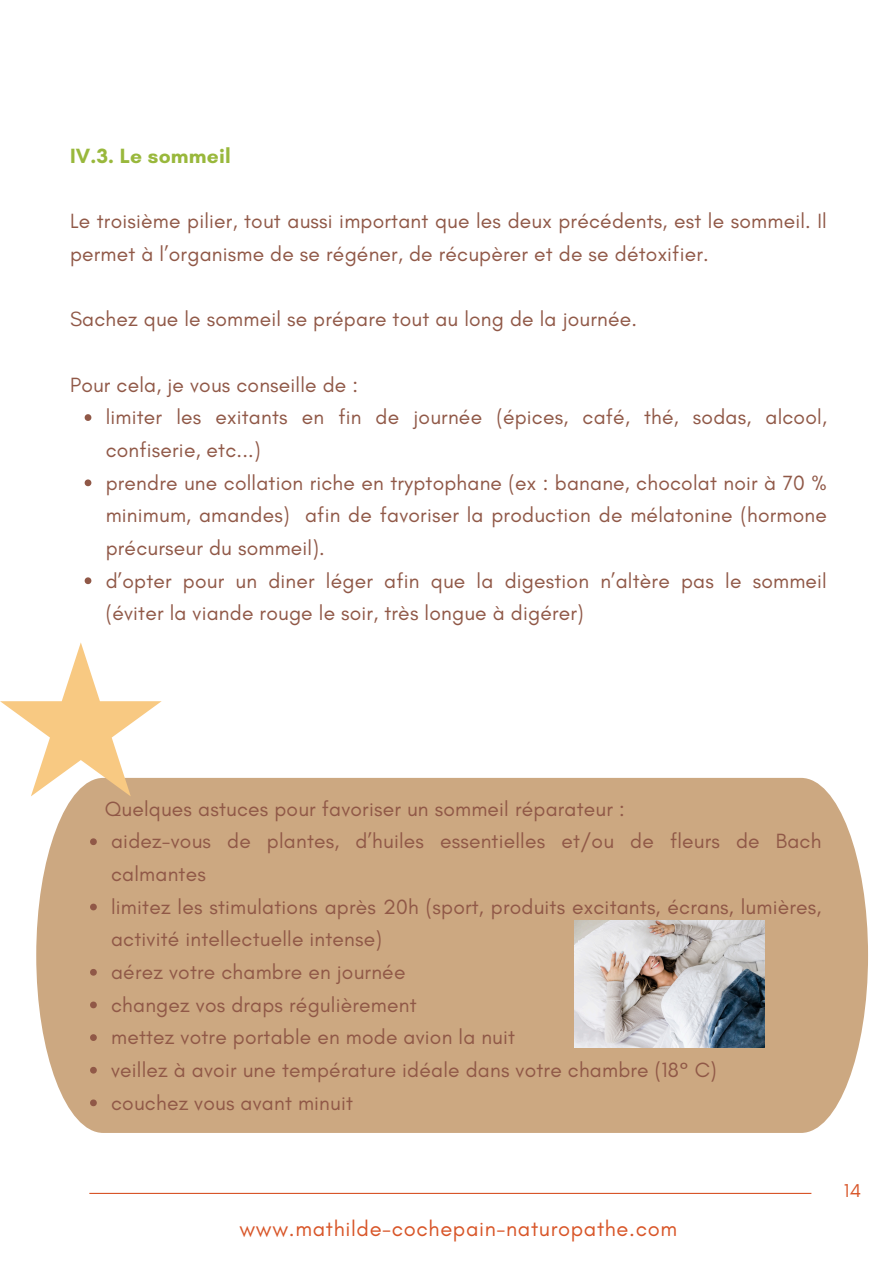
<style>
.page{position:relative;width:894px;height:1264px;background:#fff}
.page>*{position:absolute;margin:0;border:0;box-sizing:border-box;transform-origin:0 0}
.t1{font:21.9px "Glacial Indifference";letter-spacing:.03em;color:#d85528}
.t2{font:21px/32.7px "Glacial Indifference";letter-spacing:.01em;color:#905847}
.t3{font:700 21px "Glacial Indifference";letter-spacing:.01em;color:#99b83c}
.t4{font:18.9px "Glacial Indifference";color:#d85528}
</style>
<div class="page">
<hr style="left:89px;top:1192px;width:722px;height:1px;background:#d85528">
<div style="left:36px;top:778px;width:831px;height:354px;background:#cca881"></div>
<svg style="left:85px;top:414px;width:6px;height:7px"></svg>
<svg style="left:85px;top:479px;width:6px;height:7px"></svg>
<svg style="left:85px;top:577px;width:6px;height:7px"></svg>
<img style="left:574px;top:920px;width:190px;height:127px">
<svg style="left:0;top:642px;width:162px;height:154px"></svg>
<svg style="left:90px;top:838px;width:7px;height:7px"></svg>
<svg style="left:90px;top:903px;width:7px;height:7px"></svg>
<svg style="left:90px;top:968px;width:7px;height:7px"></svg>
<svg style="left:90px;top:1001px;width:7px;height:7px"></svg>
<svg style="left:90px;top:1034px;width:7px;height:6px"></svg>
<svg style="left:90px;top:1066px;width:7px;height:7px"></svg>
<svg style="left:90px;top:1099px;width:7px;height:7px"></svg>
<h1 class="t3" style="left:70px;top:143px;width:162px">IV.3. Le sommeil</h1>
<p class="t2" style="left:70px;top:205px;width:758px">Le troisième pilier, tout aussi important que les deux précédents, est le sommeil. Il permet à l’organisme de se régéner, de récupèrer et de se détoxifier.</p>
<p class="t2" style="left:70px;top:303px;width:568px">Sachez que le sommeil se prépare tout au long de la journée.</p>
<p class="t2" style="left:70px;top:368px;width:289px">Pour cela, je vous conseille de :</p>
<p class="t2" style="left:106px;top:400px;width:722px">limiter les exitants en fin de journée (épices, café, thé, sodas, alcool, confiserie, etc...)</p>
<p class="t2" style="left:106px;top:466px;width:722px;text-align:justify">prendre une collation riche en tryptophane (ex : banane, chocolat noir à 70 % minimum, amandes) afin de favoriser la production de mélatonine (hormone précurseur du sommeil).</p>
<p class="t2" style="left:106px;top:564px;width:722px">d’opter pour un diner léger afin que la digestion n’altère pas le sommeil (éviter la viande rouge le soir, très longue à digérer)</p>
<p class="t2" style="left:105px;top:792px;width:521px">Quelques astuces pour favoriser un sommeil réparateur :</p>
<p class="t2" style="left:111px;top:824px;width:711px">aidez-vous de plantes, d’huiles essentielles et/ou de fleurs de Bach calmantes</p>
<p class="t2" style="left:111px;top:890px;width:711px">limitez les stimulations après 20h (sport, produits excitants, écrans, lumières, activité intellectuelle intense)</p>
<p class="t2" style="left:111px;top:955px;width:296px">aérez votre chambre en journée</p>
<p class="t2" style="left:111px;top:987px;width:307px">changez vos draps régulièrement</p>
<p class="t2" style="left:111px;top:1020px;width:405px">mettez votre portable en mode avion la nuit</p>
<p class="t2" style="left:111px;top:1053px;width:607px">veillez à avoir une température idéale dans votre chambre (18° C)</p>
<p class="t2" style="left:111px;top:1085px;width:243px">couchez vous avant minuit</p>
<p class="t1" style="left:239px;top:1215px;width:439px">www.mathilde-cochepain-naturopathe.com</p>
<p class="t4" style="left:843px;top:1178px;width:19px">14</p>
</div>
